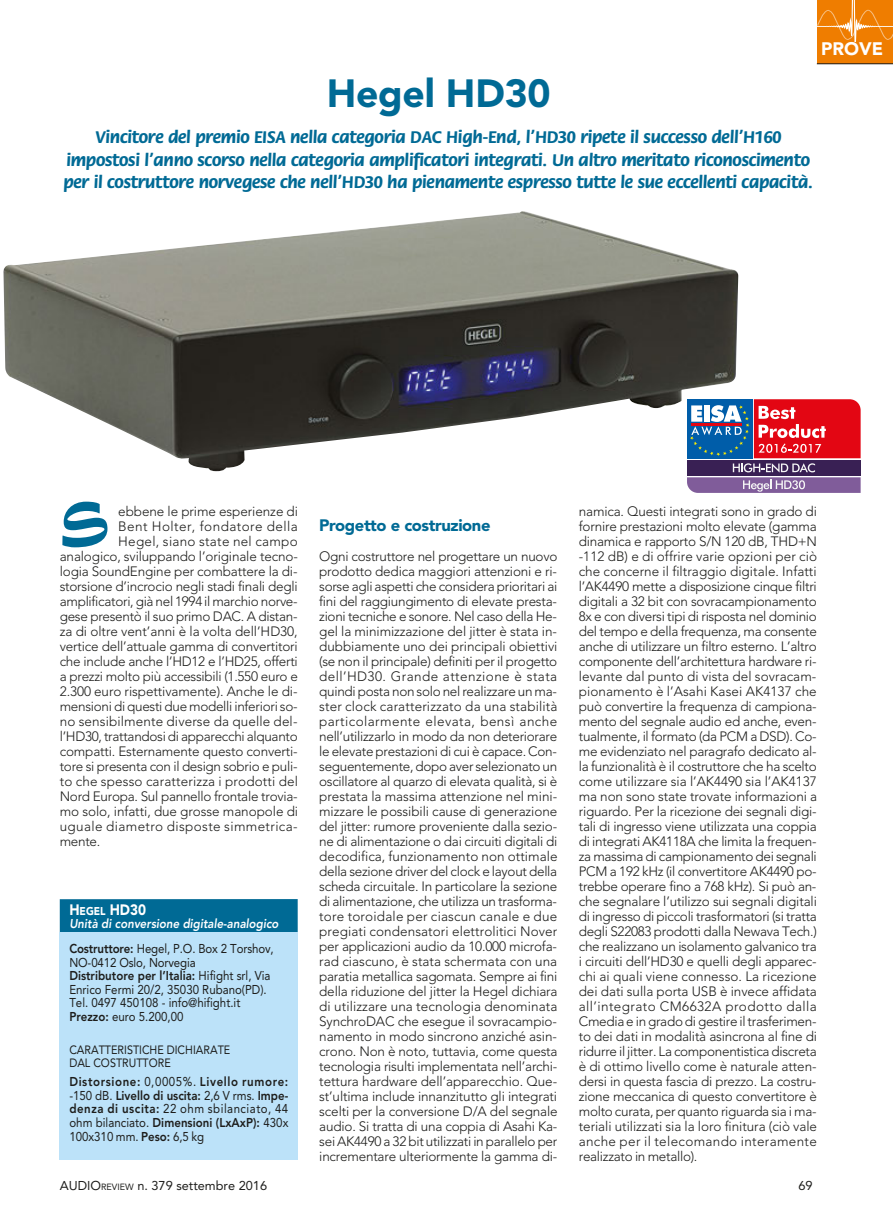
<style>
.page{position:relative;width:893px;height:1218px;background:#fff}
.page>*{position:absolute;margin:0;border:0;box-sizing:border-box;transform-origin:0 0}
.t1{font:700 69px "Graphite Std";color:#006a95}
.t2{font:900 39px "Avenir";letter-spacing:-.005em;color:#006a95}
.t3{font:700 18px/22.5px "Flora Std";letter-spacing:-.015em;color:#006a95;text-align:center}
.t4{font:900 18px "Avenir";color:#fff}
.t5{font:900 16.5px "Avenir";letter-spacing:-.025em;color:#006a95}
.t6{font:900 15px "Avenir";color:#fff;scale:.9 1}
.t7{font:300 13.5px/15px "Avenir";letter-spacing:-.015em;color:#1d1d1b;text-align:justify}
.t8{font:300 13.5px "Avenir";letter-spacing:.01em;color:#1d1d1b}
.t9{font:300 13.5px "Avenir";letter-spacing:.025em;color:#1d1d1b}
.t10{font:300 13.5px "Avenir";letter-spacing:.03em;color:#1d1d1b}
.t11{font:300 13.5px "Avenir";letter-spacing:.02em;color:#1d1d1b}
.t12{font:800 12.75px/13.6px "Avenir";letter-spacing:.055em;color:#1d1d1b;text-align:justify;scale:.9 1}
.t13{font:12.75px/13.6px "Avenir";color:#1d1d1b;scale:.9 1}
.t14{font:italic 800 12.75px/24.8px "Avenir";color:#fff;scale:.9 1}
.t15{font:12.75px "Avenir";color:#1d1d1b}
.t16{font:12px/12.8px "Avenir";color:#1d1d1b;scale:.9 1}
.s1{font-size:11.25px}
.s2{font-style:normal;color:#1d1d1b}
.s3{font-weight:400;font-style:normal;color:#1d1d1b}
.s4{font-weight:800}
.s5{font-weight:400}
.s6{font-size:9px}
</style>
<div class="page">
<div style="left:817px;top:0;width:76px;height:64px;background:#ef7d00"></div>
<hr style="left:817px;top:63px;width:76px;height:1px;background:#1d1d1b">
<div style="left:60px;top:898px;width:238px;height:35px;background:#006a95"></div>
<div style="left:60px;top:932px;width:238px;height:227px;background:#bce2f9"></div>
<img style="left:3px;top:211px;width:735px;height:260px">
<svg style="left:687px;top:399px;width:173px;height:94px;background:#945173"></svg>
<svg style="left:817px;top:0;width:76px;height:41px"></svg>
<h2 class="t2" style="left:327px;top:60px;width:225px">Hegel HD30</h2>
<p class="t3" style="left:63px;top:127px;width:751px">Vincitore del premio EISA nella categoria DAC High-End, l’HD30 ripete il successo dell’H160 impostosi l’anno scorso nella categoria amplificatori integrati. Un altro meritato riconoscimento per il costruttore norvegese che nell’HD30 ha pienamente espresso tutte le sue eccellenti capacità.</p>
<h3 class="t4" style="left:821px;top:33px;width:63px">PROVE</h3>
<h1 class="t1" style="left:60px;top:497px;width:52px">S</h1>
<p class="t7" style="left:118px;top:503px;width:181px">ebbene le prime esperienze di</p>
<p class="t10" style="left:118px;top:518px;width:181px">Bent Holter, fondatore della</p>
<p class="t11" style="left:118px;top:533px;width:181px">Hegel, siano state nel campo</p>
<p class="t7" style="left:60px;top:548px;width:239px">analogico, sviluppando l’originale tecno-</p>
<p class="t7" style="left:60px;top:563px;width:239px">logia SoundEngine per combattere la di-</p>
<p class="t7" style="left:60px;top:578px;width:239px">storsione d’incrocio negli stadi finali degli</p>
<p class="t7" style="left:60px;top:593px;width:239px">amplificatori, già nel 1994 il marchio norve-</p>
<p class="t7" style="left:60px;top:608px;width:239px">gese presentò il suo primo DAC. A distan-</p>
<p class="t7" style="left:60px;top:623px;width:239px">za di oltre vent’anni è la volta dell’HD30,</p>
<p class="t7" style="left:60px;top:638px;width:239px">vertice dell’attuale gamma di convertitori</p>
<p class="t7" style="left:60px;top:653px;width:239px">che include anche l’HD12 e l’HD25, offerti</p>
<p class="t7" style="left:60px;top:668px;width:240px">a prezzi molto più accessibili (1.550 euro e</p>
<p class="t7" style="left:60px;top:683px;width:239px">2.300 euro rispettivamente). Anche le di-</p>
<p class="t7" style="left:60px;top:698px;width:239px">mensioni di questi due modelli inferiori so-</p>
<p class="t8" style="left:60px;top:713px;width:239px">no sensibilmente diverse da quelle del-</p>
<p class="t7" style="left:60px;top:728px;width:239px">l’HD30, trattandosi di apparecchi alquanto</p>
<p class="t7" style="left:60px;top:743px;width:239px">compatti. Esternamente questo converti-</p>
<p class="t7" style="left:60px;top:758px;width:239px">tore si presenta con il design sobrio e puli-</p>
<p class="t8" style="left:60px;top:773px;width:240px">to che spesso caratterizza i prodotti del</p>
<p class="t7" style="left:60px;top:788px;width:239px">Nord Europa. Sul pannello frontale trovia-</p>
<p class="t7" style="left:60px;top:803px;width:240px">mo solo, infatti, due grosse manopole di</p>
<p class="t9" style="left:60px;top:818px;width:239px">uguale diametro disposte simmetrica-</p>
<p class="t7" style="left:60px;top:833px;width:42px">mente.</p>
<p class="t6" style="left:69px;top:896px;width:87px">H<span class="s1">EGEL</span> HD30</p>
<p class="t14" style="left:69px;top:911px;width:234px">Unità di conversione digitale-analogico<br><span class="s2">Costruttore:</span> <span class="s3">Hegel, P.O. Box 2 Torshov,</span></p>
<p class="t13" style="left:69px;top:954px;width:225px">NO-0412 Oslo, Norvegia<br><span class="s4">Distributore per l’Italia:</span> Hifight srl, Via<br>Enrico Fermi 20/2, 35030 Rubano(PD).<br>Tel. 0497 450108 - info@hifight.it<br><span class="s4">Prezzo:</span> euro 5.200,00</p>
<p class="t16" style="left:69px;top:1042px;width:180px">CARATTERISTICHE DICHIARATE<br>DAL COSTRUTTORE</p>
<p class="t12" style="left:69px;top:1075px;width:245px">Distorsione: <span class="s5">0,0005%.</span> Livello rumore: <span class="s5">-150 dB.</span> Livello di uscita: <span class="s5">2,6 V rms.</span> Impe&shy;denza di uscita: <span class="s5">22 ohm sbilanciato, 44 ohm bilanciato.</span> Dimensioni (LxAxP): <span class="s5">430x 100x310 mm.</span> Peso: <span class="s5">6,5 kg</span></p>
<p class="t5" style="left:319px;top:511px;width:173px">Progetto e costruzione</p>
<p class="t7" style="left:319px;top:548px;width:240px">Ogni costruttore nel progettare un nuovo prodotto dedica maggiori attenzioni e ri&shy;sorse agli aspetti che considera prioritari ai fini del raggiungimento di elevate presta&shy;zioni tecniche e sonore. Nel caso della He&shy;gel la minimizzazione del jitter è stata in&shy;dubbiamente uno dei principali obiettivi (se non il principale) definiti per il progetto dell’HD30. Grande attenzione è stata quindi posta non solo nel realizzare un ma&shy;ster clock caratterizzato da una stabilità particolarmente elevata, bensì anche nell’utilizzarlo in modo da non deteriorare le elevate prestazioni di cui è capace. Con&shy;seguentemente, dopo aver selezionato un oscillatore al quarzo di elevata qualità, si è prestata la massima attenzione nel mini&shy;mizzare le possibili cause di generazione del jitter: rumore proveniente dalla sezio&shy;ne di alimentazione o dai circuiti digitali di decodifica, funzionamento non ottimale della sezione driver del clock e layout della scheda circuitale. In particolare la sezione di alimentazione, che utilizza un trasforma&shy;tore toroidale per ciascun canale e due pregiati condensatori elettrolitici Nover per applicazioni audio da 10.000 microfa&shy;rad ciascuno, è stata schermata con una paratia metallica sagomata. Sempre ai fini della riduzione del jitter la Hegel dichiara di utilizzare una tecnologia denominata SynchroDAC che esegue il sovracampio&shy;namento in modo sincrono anziché asin&shy;crono. Non è noto, tuttavia, come questa tecnologia risulti implementata nell’archi&shy;tettura hardware dell’apparecchio. Que&shy;st’ultima include innanzitutto gli integrati scelti per la conversione D/A del segnale audio. Si tratta di una coppia di Asahi Ka&shy;sei AK4490 a 32 bit utilizzati in parallelo per incrementare ulteriormente la gamma di-</p>
<p class="t7" style="left:579px;top:503px;width:240px">namica. Questi integrati sono in grado di fornire prestazioni molto elevate (gamma dinamica e rapporto S/N 120 dB, THD+N -112 dB) e di offrire varie opzioni per ciò che concerne il filtraggio digitale. Infatti l’AK4490 mette a disposizione cinque filtri digitali a 32 bit con sovracampionamento 8x e con diversi tipi di risposta nel dominio del tempo e della frequenza, ma consente anche di utilizzare un filtro esterno. L’altro componente dell’architettura hardware ri&shy;levante dal punto di vista del sovracam&shy;pionamento è l’Asahi Kasei AK4137 che può convertire la frequenza di campiona&shy;mento del segnale audio ed anche, even&shy;tualmente, il formato (da PCM a DSD). Co&shy;me evidenziato nel paragrafo dedicato al&shy;la funzionalità è il costruttore che ha scelto come utilizzare sia l’AK4490 sia l’AK4137 ma non sono state trovate informazioni a riguardo. Per la ricezione dei segnali digi&shy;tali di ingresso viene utilizzata una coppia di integrati AK4118A che limita la frequen&shy;za massima di campionamento dei segnali PCM a 192 kHz (il convertitore AK4490 po&shy;trebbe operare fino a 768 kHz). Si può an&shy;che segnalare l’utilizzo sui segnali digitali di ingresso di piccoli trasformatori (si tratta degli S22083 prodotti dalla Newava Tech.) che realizzano un isolamento galvanico tra i circuiti dell’HD30 e quelli degli apparec&shy;chi ai quali viene connesso. La ricezione dei dati sulla porta USB è invece affidata all’integrato CM6632A prodotto dalla Cmedia e in grado di gestire il trasferimen&shy;to dei dati in modalità asincrona al fine di ridurre il jitter. La componentistica discreta è di ottimo livello come è naturale atten&shy;dersi in questa fascia di prezzo. La costru&shy;zione meccanica di questo convertitore è molto curata, per quanto riguarda sia i ma&shy;teriali utilizzati sia la loro finitura (ciò vale anche per il telecomando interamente realizzato in metallo).</p>
<p class="t15" style="left:60px;top:1175px;width:209px">AUDIO<span class="s6">REVIEW</span> n. 379 settembre 2016</p>
<p class="t15" style="left:798px;top:1175px;width:16px">69</p>
</div>
